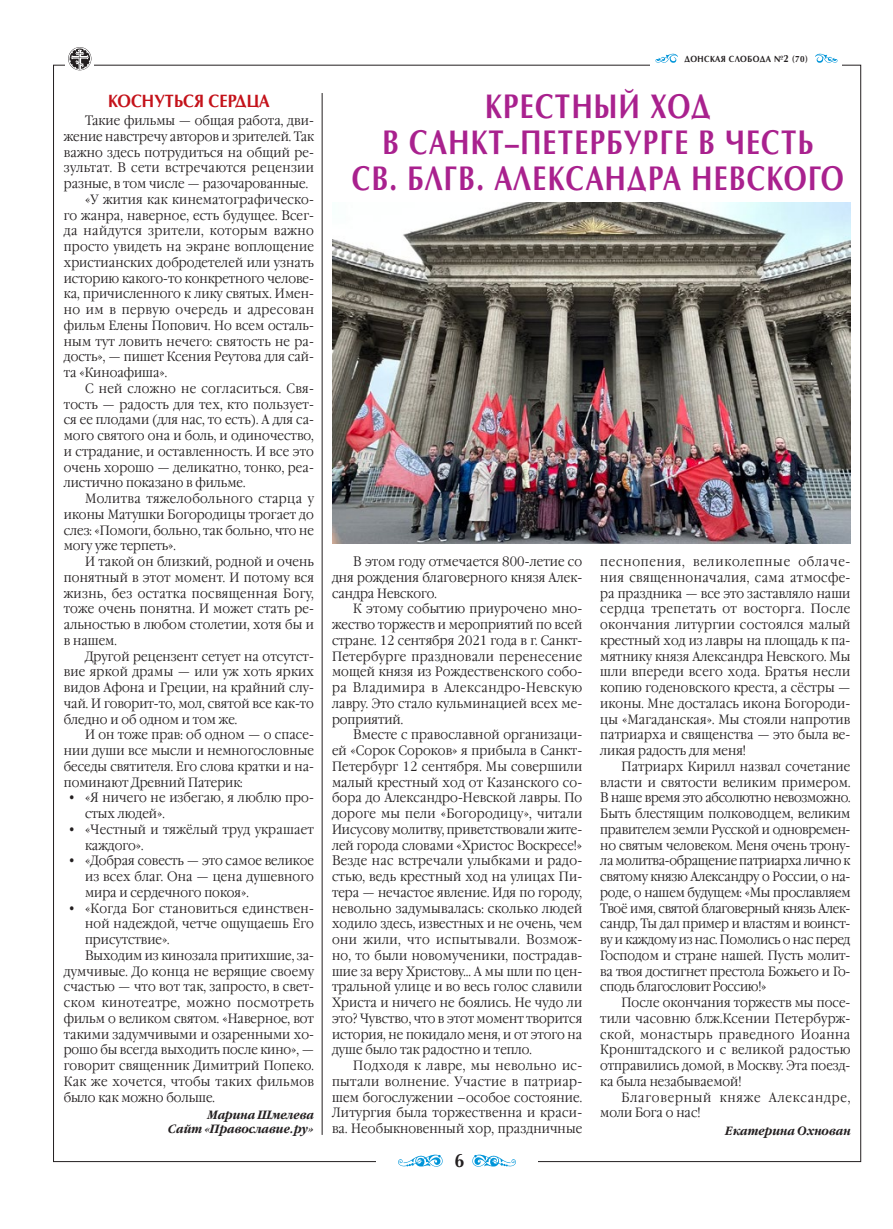
<style>
.page{position:relative;width:893px;height:1229px;background:#fff}
.page>*{position:absolute;margin:0;border:0;box-sizing:border-box;transform-origin:0 0}
.t1{font:700 34.5px/36px "AG Opus";letter-spacing:.05em;color:#a9218e;scale:.8 1}
.t2{font:700 19.5px "AG Opus";color:#231f20;scale:.9 1}
.t3{font:700 18px "AG Opus";letter-spacing:.005em;color:#c4121a;scale:.9 1}
.t4{font:300 13.5px/15.8px "Garamond C";letter-spacing:.01em;color:#231f20;text-align:justify;scale:.9 1}
.t5{font:300 13.5px "Garamond C";letter-spacing:.03em;color:#231f20;scale:.9 1}
.t6{font:300 13.5px "Garamond C";letter-spacing:.035em;color:#231f20;scale:.9 1}
.t7{font:300 13.5px/15.8px "Garamond C";letter-spacing:.065em;color:#231f20;scale:.9 1}
.t8{font:300 13.5px "Garamond C";letter-spacing:.04em;color:#231f20;scale:.9 1}
.t9{font:italic 700 12px/13.5px "Garamond C";letter-spacing:.005em;color:#231f20;text-align:right;scale:.9 1}
.t10{font:700 9px "AG Opus";letter-spacing:.055em;color:#231f20;scale:.9 1}
.s1{font-size:10.5px}
</style>
<div class="page">
<img style="left:399px;top:1154px;width:43px;height:12px">
<img style="left:472px;top:1154px;width:43px;height:12px">
<svg style="left:68px;top:47px;width:23px;height:23px"></svg>
<img style="left:655px;top:53px;width:22px;height:10px">
<img style="left:815px;top:53px;width:22px;height:10px">
<img style="left:332px;top:203px;width:518px;height:341px">
<hr style="left:322px;top:93px;width:1px;height:1042px;background:#231f20">
<h3 class="t3" style="left:108px;top:90px;width:50px">Коснуть</h3>
<h3 class="t3" style="left:183px;top:90px;width:97px">ся сердца</h3>
<p class="t4" style="left:85px;top:113px;width:256px">Такие фильмы — общая работа, дви-</p>
<p class="t4" style="left:64px;top:129px;width:279px">жение навстречу авторов и зрителей. Так</p>
<p class="t4" style="left:64px;top:145px;width:279px">важно здесь потрудиться на общий ре-</p>
<p class="t5" style="left:64px;top:160px;width:279px">зультат. В сети встречаются рецензии</p>
<p class="t4" style="left:64px;top:176px;width:271px">разные, в том числе — разочарованные.</p>
<p class="t4" style="left:85px;top:192px;width:256px">«У жития как кинематографическо-</p>
<p class="t4" style="left:64px;top:208px;width:279px">го жанра, наверное, есть будущее. Всег-</p>
<p class="t6" style="left:64px;top:223px;width:279px">да найдутся зрители, которым важно</p>
<p class="t4" style="left:64px;top:239px;width:279px">просто увидеть на экране воплощение</p>
<p class="t4" style="left:64px;top:255px;width:279px">христианских добродетелей или узнать</p>
<p class="t4" style="left:64px;top:271px;width:279px">историю какого-то конкретного челове-</p>
<p class="t4" style="left:64px;top:286px;width:279px">ка, причисленного к лику святых. Имен-</p>
<p class="t6" style="left:64px;top:302px;width:279px">но им в первую очередь и адресован</p>
<p class="t4" style="left:64px;top:318px;width:279px">фильм Елены Попович. Но всем осталь-</p>
<p class="t4" style="left:64px;top:334px;width:279px">ным тут ловить нечего: святость не ра-</p>
<p class="t4" style="left:64px;top:349px;width:279px">дость», — пишет Ксения Реутова для сай-</p>
<p class="t4" style="left:64px;top:365px;width:115px">та «Киноафиша».</p>
<p class="t5" style="left:85px;top:381px;width:256px">С ней сложно не согласиться. Свя-</p>
<p class="t4" style="left:64px;top:397px;width:279px">тость — радость для тех, кто пользует-</p>
<p class="t4" style="left:64px;top:412px;width:279px">ся ее плодами (для нас, то есть). А для са-</p>
<p class="t4" style="left:64px;top:428px;width:279px">мого святого она и боль, и одиночество,</p>
<p class="t4" style="left:64px;top:444px;width:279px">и страдание, и оставленность. И все это</p>
<p class="t4" style="left:64px;top:460px;width:279px">очень хорошо — деликатно, тонко, реа-</p>
<p class="t4" style="left:64px;top:475px;width:202px">листично показано в фильме.</p>
<p class="t5" style="left:85px;top:491px;width:256px">Молитва тяжелобольного старца у</p>
<p class="t4" style="left:64px;top:507px;width:279px">иконы Матушки Богородицы трогает до</p>
<p class="t4" style="left:64px;top:523px;width:279px">слез: «Помоги, больно, так больно, что не</p>
<p class="t4" style="left:64px;top:538px;width:125px">могу уже терпеть».</p>
<p class="t4" style="left:85px;top:554px;width:256px">И такой он близкий, родной и очень</p>
<p class="t4" style="left:64px;top:570px;width:279px">понятный в этот момент. И потому вся</p>
<p class="t5" style="left:64px;top:585px;width:279px">жизнь, без остатка посвященная Богу,</p>
<p class="t4" style="left:64px;top:601px;width:279px">тоже очень понятна. И может стать ре-</p>
<p class="t4" style="left:64px;top:617px;width:279px">альностью в любом столетии, хотя бы и</p>
<p class="t4" style="left:64px;top:633px;width:59px">в нашем.</p>
<p class="t4" style="left:85px;top:649px;width:256px">Другой рецензент сетует на отсутст-</p>
<p class="t4" style="left:64px;top:664px;width:279px">вие яркой драмы — или уж хоть ярких</p>
<p class="t4" style="left:64px;top:680px;width:279px">видов Афона и Греции, на крайний слу-</p>
<p class="t4" style="left:64px;top:696px;width:279px">чай. И говорит-то, мол, святой все как-то</p>
<p class="t4" style="left:64px;top:712px;width:193px">бледно и об одном и том же.</p>
<p class="t4" style="left:85px;top:727px;width:256px">И он тоже прав: об одном — о спасе-</p>
<p class="t4" style="left:64px;top:743px;width:279px">нии души все мысли и немногословные</p>
<p class="t4" style="left:64px;top:759px;width:279px">беседы святителя. Его слова кратки и на-</p>
<p class="t4" style="left:64px;top:775px;width:200px">поминают Древний Патерик:</p>
<p class="t4" style="left:85px;top:790px;width:256px;text-indent:-17px">• «Я ничего не избегаю, я люблю про&shy;стых людей».</p>
<p class="t4" style="left:85px;top:822px;width:256px;text-indent:-17px">• «Честный и тяжёлый труд украшает каждого».</p>
<p class="t4" style="left:85px;top:853px;width:256px;text-indent:-17px">• «Добрая совесть — это самое великое из всех благ. Она — цена душевного мира и сердечного покоя».</p>
<p class="t4" style="left:68px;top:901px;width:275px">• «Когда Бог становиться единствен-</p>
<p class="t4" style="left:85px;top:916px;width:256px">ной надеждой, четче ощущаешь Его</p>
<p class="t4" style="left:85px;top:932px;width:94px">присутствие».</p>
<p class="t4" style="left:85px;top:948px;width:256px">Выходим из кинозала притихшие, за-</p>
<p class="t4" style="left:64px;top:964px;width:279px">думчивые. До конца не верящие своему</p>
<p class="t4" style="left:64px;top:979px;width:279px">счастью — что вот так, запросто, в свет-</p>
<p class="t8" style="left:64px;top:995px;width:279px">ском кинотеатре, можно посмотреть</p>
<p class="t4" style="left:64px;top:1011px;width:279px">фильм о великом святом. «Наверное, вот</p>
<p class="t4" style="left:64px;top:1027px;width:279px">такими задумчивыми и озаренными хо-</p>
<p class="t4" style="left:64px;top:1042px;width:279px">рошо бы всегда выходить после кино», —</p>
<p class="t4" style="left:64px;top:1058px;width:278px">говорит священник Димитрий Попеко.</p>
<p class="t4" style="left:64px;top:1074px;width:279px">Как же хочется, чтобы таких фильмов</p>
<p class="t4" style="left:64px;top:1090px;width:168px">было как можно больше.</p>
<p class="t9" style="left:168px;top:1109px;width:164px">Марина Шмелева<br>Сайт «Православие.ру»</p>
<p class="t10" style="left:684px;top:54px;width:139px">ДОНСКАЯ СЛОБОДА №<span class="s1">2</span> (70)</p>
<h1 class="t1" style="left:485px;top:89px;width:284px">Крестн ый ход</h1>
<h1 class="t1" style="left:383px;top:125px;width:58px">в Санкт</h1>
<h1 class="t1" style="left:505px;top:125px;width:69px">ñПетербур</h1>
<h1 class="t1" style="left:352px;top:125px;width:614px;text-indent:308px">гевчесть св. блгв. Алекcандра Невского</h1>
<p class="t4" style="left:332px;top:554px;width:280px;text-indent:21px">В этом году отмечается 800-летие со дня рождения благоверного князя Алек&shy;сандра Невского.</p>
<p class="t4" style="left:332px;top:601px;width:280px;text-indent:21px">К этому событию приурочено мно&shy;жество торжеств и мероприятий по всей стране. 12 сентября 2021 года в г. Санкт-Петербурге праздновали перенесение мощей князя из Рождественского собо&shy;ра Владимира в Александро-Невскую лавру. Это стало кульминацией всех ме&shy;роприятий.</p>
<p class="t4" style="left:332px;top:727px;width:280px;text-indent:21px">Вместе с православной организаци&shy;ей «Сорок Сороков» я прибыла в Санкт-Петербург 12 сентября. Мы совершили малый крестный ход от Казанского со&shy;бора до Александро-Невской лавры. По дороге мы пели «Богородицу», читали Иисусову молитву, приветствовали жите&shy;лей города словами «Христос Воскресе!» Везде нас встречали улыбками и радо&shy;стью, ведь крестный ход на улицах Пи&shy;тера — нечастое явление. Идя по городу, невольно задумывалась: сколько людей ходило здесь, известных и не очень, чем они жили, что испытывали. Возмож&shy;но, то были новомученики, пострадав&shy;шие за веру Христову… А мы шли по цен&shy;тральной улице и во весь голос славили Христа и ничего не боялись. Не чудо ли это? Чувство, что в этот момент творится история, не покидало меня, и от этого на душе было так радостно и тепло.</p>
<p class="t4" style="left:332px;top:1058px;width:280px;text-indent:21px">Подходя к лавре, мы невольно ис&shy;пытали волнение. Участие в патриар&shy;шем богослужении –особое состояние.<br>Литургия была торжественна и краси&shy;ва. Необыкновенный хор, праздничные</p>
<h2 class="t2" style="left:455px;top:1149px;width:12px">6</h2>
<p class="t4" style="left:600px;top:554px;width:280px">песнопения, великолепные облаче&shy;ния священноначалия, сама атмосфе&shy;ра праздника — все это заставляло наши сердца трепетать от восторга. После окончания литургии состоялся малый крестный ход из лавры на площадь к па&shy;мятнику князя Александра Невского. Мы шли впереди всего хода. Братья несли копию годеновского креста, а сёстры — иконы. Мне досталась икона Богороди&shy;цы «Магаданская». Мы стояли напротив патриарха и священства — это была ве&shy;ликая радость для меня!</p>
<p class="t4" style="left:600px;top:759px;width:280px;text-indent:21px">Патриарх Кирилл назвал сочетание власти и святости великим примером.<br>В наше время это абсолютно невозможно.<br>Быть блестящим полководцем, великим правителем земли Русской и одновремен&shy;но святым человеком. Меня очень трону&shy;ла молитва-обращение патриарха лично к святому князю Александру о России, о на&shy;роде, о нашем будущем: «Мы прославляем Твоё имя, святой благоверный князь Алек&shy;сандр, Ты дал пример и властям и воинст&shy;ву и каждому из нас. Помолись о нас перед Господом и стране нашей. Пусть молит&shy;ва твоя достигнет престола Божьего и Го&shy;сподь благословит Россию!»</p>
<p class="t4" style="left:600px;top:995px;width:280px;text-indent:21px">После окончания торжеств мы посе&shy;тили часовню блж.Ксении Петербурж&shy;ской, монастырь праведного Иоанна Кронштадского и с великой радостью отправились домой, в Москву. Эта поезд&shy;ка была незабываемой!</p>
<p class="t7" style="left:600px;top:1090px;width:279px;text-indent:21px">Благоверный княже Александре, моли Бога о нас!</p>
<p class="t9" style="left:726px;top:1125px;width:140px">Екатерина Охнован</p>
</div>
